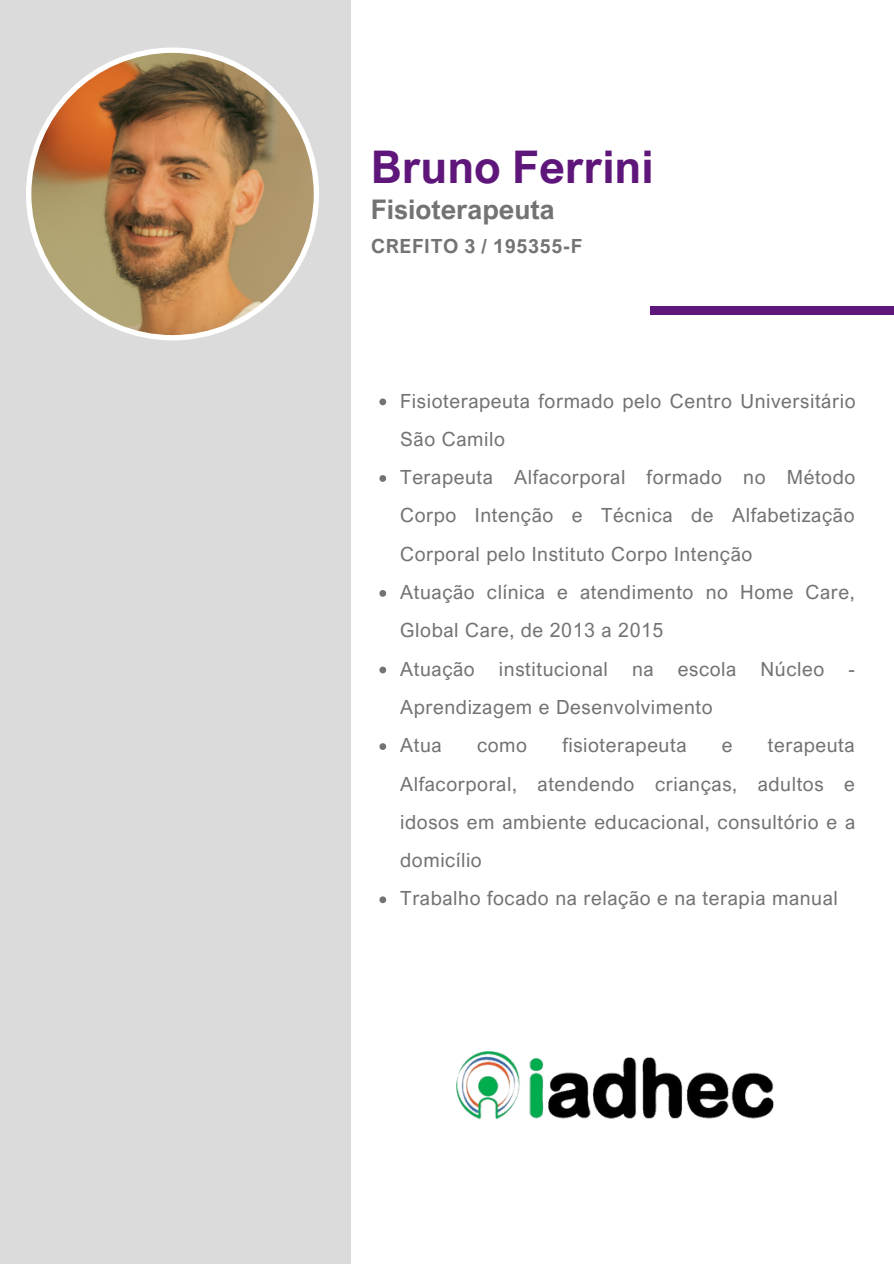
<style>
.page{position:relative;width:894px;height:1264px;background:#fff}
.page>*{position:absolute;margin:0;border:0;box-sizing:border-box;transform-origin:0 0}
.t1{font:700 45px "Arial Nova";color:#5f167b}
.t2{font:700 27px "Arial Nova";color:#737373}
.t3{font:19.5px/38.2px "Arial Nova";letter-spacing:.03em;color:#737373}
.t4{font:700 19.5px "Arial Nova";letter-spacing:.03em;color:#737373}
</style>
<div class="page">
<div style="left:0;top:0;width:350px;height:1263px;background:#dcdbdb"></div>
<div style="left:650px;top:306px;width:243px;height:9px;background:#5f167b"></div>
<svg style="left:26px;top:47px;width:293px;height:293px"></svg>
<img style="left:456px;top:1051px;width:318px;height:69px">
<svg style="left:379px;top:398px;width:7px;height:7px"></svg>
<svg style="left:379px;top:475px;width:7px;height:7px"></svg>
<svg style="left:379px;top:590px;width:7px;height:6px"></svg>
<svg style="left:379px;top:666px;width:7px;height:7px"></svg>
<svg style="left:379px;top:743px;width:7px;height:7px"></svg>
<svg style="left:379px;top:896px;width:7px;height:7px"></svg>
<p class="t1" style="left:370px;top:138px;width:284px">Bruno Ferrini</p>
<p class="t2" style="left:370px;top:192px;width:185px">Fisioterapeuta</p>
<p class="t4" style="left:371px;top:234px;width:213px">CREFITO 3 / 195355-F</p>
<p class="t3" style="left:400px;top:381px;width:456px">Fisioterapeuta formado pelo Centro Universitário<br>São Camilo</p>
<p class="t3" style="left:400px;top:457px;width:456px;text-align:justify">Terapeuta Alfacorporal formado no Método Corpo Intenção e Técnica de Alfabetização Corporal pelo Instituto Corpo Intenção</p>
<p class="t3" style="left:400px;top:572px;width:456px">Atuação clínica e atendimento no Home Care,<br>Global Care, de 2013 a 2015</p>
<p class="t3" style="left:400px;top:649px;width:456px">Atuação institucional na escola Núcleo -<br>Aprendizagem e Desenvolvimento</p>
<p class="t3" style="left:400px;top:725px;width:43px">Atua</p>
<p class="t3" style="left:477px;top:725px;width:52px">como</p>
<p class="t3" style="left:562px;top:725px;width:126px">fisioterapeuta</p>
<p class="t3" style="left:721px;top:725px;width:12px">e</p>
<p class="t3" style="left:400px;top:725px;width:456px;text-align:justify;text-indent:367px">terapeuta Alfacorporal, atendendo crianças, adultos e idosos em ambiente educacional, consultório e a domicílio</p>
<p class="t3" style="left:400px;top:879px;width:439px">Trabalho focado na relação e na terapia manual</p>
</div>
